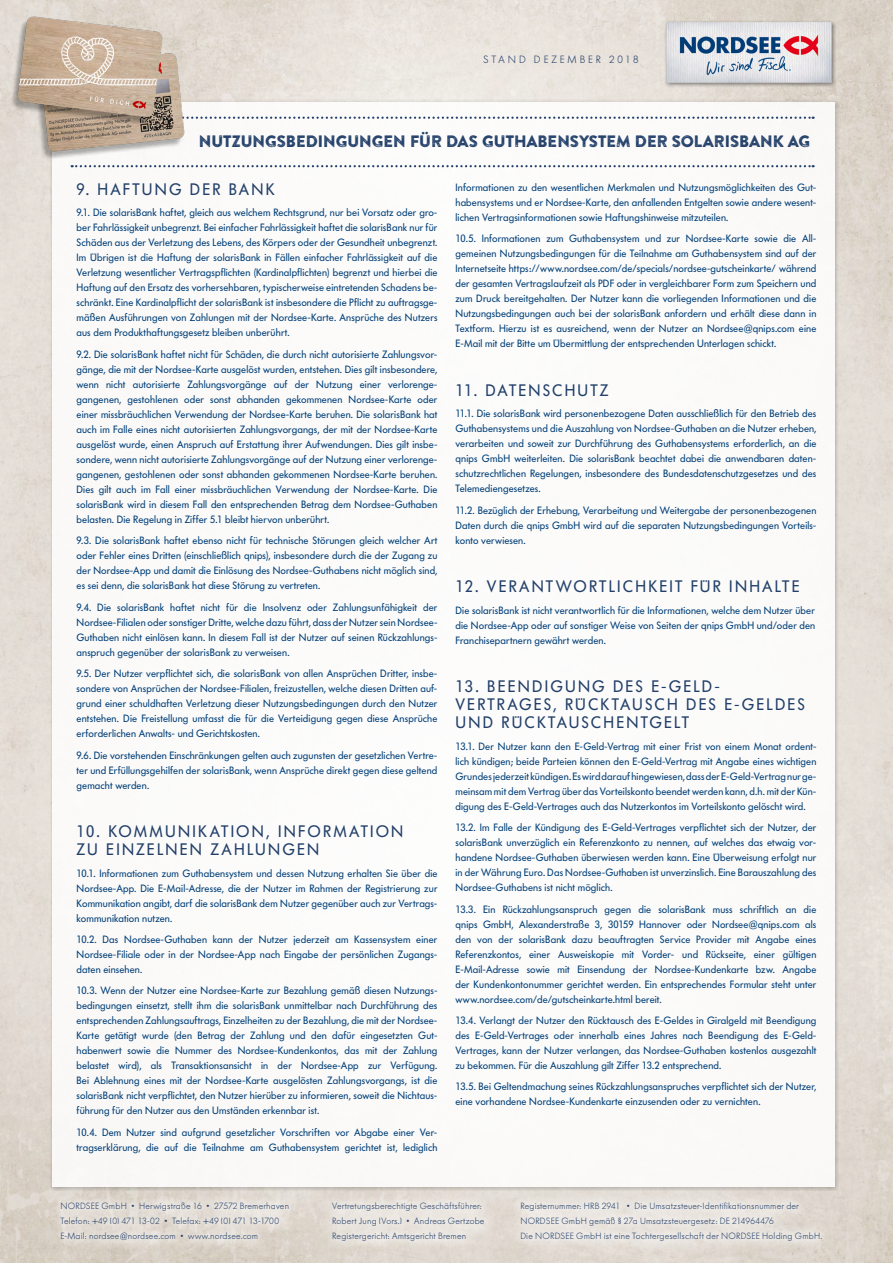
<style>
.page{position:relative;width:893px;height:1263px;background:#fff}
.page>*{position:absolute;margin:0;border:0;box-sizing:border-box;transform-origin:0 0}
.t1{font:16.5px/18px "Futura BQ";letter-spacing:.13em;color:#23406a}
.t2{font:16.5px "Brandon Printed Two";letter-spacing:-.04em;color:#23406a}
.t3{font:10.5px/15px "Futura BQ";letter-spacing:.015em;color:#003e77;text-align:justify}
.t4{font:300 10.5px "Futura BQ";letter-spacing:.275em;color:#23406a}
.t5{font:300 9px/15px "Futura BQ";letter-spacing:.02em;color:#23406a}
</style>
<div class="page">
<img style="left:0;top:0;width:893px;height:1263px">
<div style="left:50px;top:1191px;width:250px;height:61px;background:#fff;opacity:.7"></div>
<div style="left:510px;top:1192px;width:323px;height:60px;background:#fff;opacity:.7"></div>
<div style="left:321px;top:1192px;width:174px;height:60px;background:#fff;opacity:.7"></div>
<div style="left:53px;top:102px;width:782px;height:1085px;background:#fff"></div>
<div style="left:664px;top:20px;width:172px;height:67px;background:#000;opacity:.45"></div>
<img style="left:666px;top:22px;width:166px;height:61px">
<svg style="left:200px;top:165px;width:614px;height:2px"></svg>
<svg style="left:200px;top:117px;width:614px;height:2px"></svg>
<img style="left:0;top:0;width:199px;height:190px">
<p class="t4" style="left:483px;top:54px;width:157px">STAND DEZEMBER 2018</p>
<h1 class="t2" style="left:198px;top:131px;width:613px">NUTZUNGSBEDINGUNGEN FÜR DAS GUTHABENSYSTEM DER SOLARISBANK AG</h1>
<h1 class="t1" style="left:77px;top:180px;width:200px">9. HAFTUNG DER BANK</h1>
<p class="t3" style="left:77px;top:205px;width:362px">9.1. Die solarisBank haftet, gleich aus welchem Rechtsgrund, nur bei Vorsatz oder gro&shy;ber Fahrlässigkeit unbegrenzt. Bei einfacher Fahrlässigkeit haftet die solarisBank nur für Schäden aus der Verletzung des Lebens, des Körpers oder der Gesundheit unbegrenzt.<br>Im Übrigen ist die Haftung der solarisBank in Fällen einfacher Fahrlässigkeit auf die Verletzung wesentlicher Vertragspflichten (Kardinalpflichten) begrenzt und hierbei die Haftung auf den Ersatz des vorhersehbaren, typischerweise eintretenden Schadens be&shy;schränkt. Eine Kardinalpflicht der solarisBank ist insbesondere die Pflicht zu auftragsge&shy;mäßen Ausführungen von Zahlungen mit der Nordsee-Karte. Ansprüche des Nutzers aus dem Produkthaftungsgesetz bleiben unberührt.</p>
<p class="t3" style="left:77px;top:347px;width:362px">9.2. Die solarisBank haftet nicht für Schäden, die durch nicht autorisierte Zahlungsvor&shy;gänge, die mit der Nordsee-Karte ausgelöst wurden, entstehen. Dies gilt insbesondere, wenn nicht autorisierte Zahlungsvorgänge auf der Nutzung einer verlorenge&shy;gangenen, gestohlenen oder sonst abhanden gekommenen Nordsee-Karte oder einer missbräuchlichen Verwendung der Nordsee-Karte beruhen. Die solarisBank hat auch im Falle eines nicht autorisierten Zahlungsvorgangs, der mit der Nordsee-Karte ausgelöst wurde, einen Anspruch auf Erstattung ihrer Aufwendungen. Dies gilt insbe&shy;sondere, wenn nicht autorisierte Zahlungsvorgänge auf der Nutzung einer verlorenge&shy;gangenen, gestohlenen oder sonst abhanden gekommenen Nordsee-Karte beruhen.<br>Dies gilt auch im Fall einer missbräuchlichen Verwendung der Nordsee-Karte. Die solarisBank wird in diesem Fall den entsprechenden Betrag dem Nordsee-Guthaben belasten. Die Regelung in Ziffer 5.1 bleibt hiervon unberührt.</p>
<p class="t3" style="left:77px;top:533px;width:362px">9.3. Die solarisBank haftet ebenso nicht für technische Störungen gleich welcher Art oder Fehler eines Dritten (einschließlich qnips), insbesondere durch die der Zugang zu der Nordsee-App und damit die Einlösung des Nordsee-Guthabens nicht möglich sind, es sei denn, die solarisBank hat diese Störung zu vertreten.</p>
<p class="t3" style="left:77px;top:600px;width:362px">9.4. Die solarisBank haftet nicht für die Insolvenz oder Zahlungsunfähigkeit der Nordsee-Filialen oder sonstiger Dritte, welche dazu führt, dass der Nutzer sein Nordsee-Guthaben nicht einlösen kann. In diesem Fall ist der Nutzer auf seinen Rückzahlungs&shy;anspruch gegenüber der solarisBank zu verweisen.</p>
<p class="t3" style="left:77px;top:666px;width:362px">9.5. Der Nutzer verpflichtet sich, die solarisBank von allen Ansprüchen Dritter, insbe&shy;sondere von Ansprüchen der Nordsee-Filialen, freizustellen, welche diesen Dritten auf&shy;grund einer schuldhaften Verletzung dieser Nutzungsbedingungen durch den Nutzer entstehen. Die Freistellung umfasst die für die Verteidigung gegen diese Ansprüche erforderlichen Anwalts- und Gerichtskosten.</p>
<p class="t3" style="left:77px;top:747px;width:362px">9.6. Die vorstehenden Einschränkungen gelten auch zugunsten der gesetzlichen Vertre&shy;ter und Erfüllungsgehilfen der solarisBank, wenn Ansprüche direkt gegen diese geltend gemacht werden.</p>
<h1 class="t1" style="left:77px;top:823px;width:328px">10. KOMMUNIKATION, INFORMATION<br>ZU EINZELNEN ZAHLUNGEN</h1>
<p class="t3" style="left:77px;top:865px;width:362px">10.1. Informationen zum Guthabensystem und dessen Nutzung erhalten Sie über die Nordsee-App. Die E-Mail-Adresse, die der Nutzer im Rahmen der Registrierung zur Kommunikation angibt, darf die solarisBank dem Nutzer gegenüber auch zur Vertrags&shy;kommunikation nutzen.</p>
<p class="t3" style="left:77px;top:932px;width:362px">10.2. Das Nordsee-Guthaben kann der Nutzer jederzeit am Kassensystem einer Nordsee-Filiale oder in der Nordsee-App nach Eingabe der persönlichen Zugangs&shy;daten einsehen.</p>
<p class="t3" style="left:77px;top:983px;width:362px">10.3. Wenn der Nutzer eine Nordsee-Karte zur Bezahlung gemäß diesen Nutzungs&shy;bedingungen einsetzt, stellt ihm die solarisBank unmittelbar nach Durchführung des entsprechenden Zahlungsauftrags, Einzelheiten zu der Bezahlung, die mit der Nordsee-Karte getätigt wurde (den Betrag der Zahlung und den dafür eingesetzten Gut&shy;habenwert sowie die Nummer des Nordsee-Kundenkontos, das mit der Zahlung belastet wird), als Transaktionsansicht in der Nordsee-App zur Verfügung.<br>Bei Ablehnung eines mit der Nordsee-Karte ausgelösten Zahlungsvorgangs, ist die solarisBank nicht verpflichtet, den Nutzer hierüber zu informieren, soweit die Nichtaus&shy;führung für den Nutzer aus den Umständen erkennbar ist.</p>
<p class="t3" style="left:77px;top:1125px;width:362px">10.4. Dem Nutzer sind aufgrund gesetzlicher Vorschriften vor Abgabe einer Ver&shy;tragserklärung, die auf die Teilnahme am Guthabensystem gerichtet ist, lediglich</p>
<p class="t3" style="left:455px;top:180px;width:362px">Informationen zu den wesentlichen Merkmalen und Nutzungsmöglichkeiten des Gut&shy;habensystems und er Nordsee-Karte, den anfallenden Entgelten sowie andere wesent&shy;lichen Vertragsinformationen sowie Haftungshinweise mitzuteilen.</p>
<p class="t3" style="left:455px;top:231px;width:362px">10.5. Informationen zum Guthabensystem und zur Nordsee-Karte sowie die All&shy;gemeinen Nutzungsbedingungen für die Teilnahme am Guthabensystem sind auf der Internetseite https://www.nordsee.com/de/specials/nordsee-gutscheinkarte/ während der gesamten Vertragslaufzeit als PDF oder in vergleichbarer Form zum Speichern und zum Druck bereitgehalten. Der Nutzer kann die vorliegenden Informationen und die Nutzungsbedingungen auch bei der solarisBank anfordern und erhält diese dann in Textform. Hierzu ist es ausreichend, wenn der Nutzer an Nordsee@qnips.com eine E-Mail mit der Bitte um Übermittlung der entsprechenden Unterlagen schickt.</p>
<h1 class="t1" style="left:455px;top:381px;width:154px">11. DATENSCHUTZ</h1>
<p class="t3" style="left:455px;top:406px;width:362px">11.1. Die solarisBank wird personenbezogene Daten ausschließlich für den Betrieb des Guthabensystems und die Auszahlung von Nordsee-Guthaben an die Nutzer erheben, verarbeiten und soweit zur Durchführung des Guthabensystems erforderlich, an die qnips GmbH weiterleiten. Die solarisBank beachtet dabei die anwendbaren daten&shy;schutzrechtlichen Regelungen, insbesondere des Bundesdatenschutzgesetzes und des Telemediengesetzes.</p>
<p class="t3" style="left:455px;top:502px;width:362px">11.2. Bezüglich der Erhebung, Verarbeitung und Weitergabe der personenbezogenen Daten durch die qnips GmbH wird auf die separaten Nutzungsbedingungen Vorteils&shy;konto verwiesen.</p>
<h1 class="t1" style="left:455px;top:578px;width:346px">12. VERANTWORTLICHKEIT FÜR INHALTE</h1>
<p class="t3" style="left:455px;top:603px;width:361px">Die solarisBank ist nicht verantwortlich für die Informationen, welche dem Nutzer über die Nordsee-App oder auf sonstiger Weise von Seiten der qnips GmbH und/oder den Franchisepartnern gewährt werden.</p>
<h1 class="t1" style="left:455px;top:678px;width:351px">13. BEENDIGUNG DES E-GELD-<br>VERTRAGES, RÜCKTAUSCH DES E-GELDES<br>UND RÜCKTAUSCHENTGELT</h1>
<p class="t3" style="left:455px;top:739px;width:362px">13.1. Der Nutzer kann den E-Geld-Vertrag mit einer Frist von einem Monat ordent&shy;lich kündigen; beide Parteien können den E-Geld-Vertrag mit Angabe eines wichtigen Grundes jederzeit kündigen. Es wird darauf hingewiesen, dass der E-Geld-Vertrag nur ge&shy;meinsam mit dem Vertrag über das Vorteilskonto beendet werden kann, d.h. mit der Kün&shy;digung des E-Geld-Vertrages auch das Nutzerkontos im Vorteilskonto gelöscht wird.</p>
<p class="t3" style="left:455px;top:820px;width:362px">13.2. Im Falle der Kündigung des E-Geld-Vertrages verpflichtet sich der Nutzer, der solarisBank unverzüglich ein Referenzkonto zu nennen, auf welches das etwaig vor&shy;handene Nordsee-Guthaben überwiesen werden kann. Eine Überweisung erfolgt nur in der Währung Euro. Das Nordsee-Guthaben ist unverzinslich. Eine Barauszahlung des Nordsee-Guthabens ist nicht möglich.</p>
<p class="t3" style="left:455px;top:902px;width:362px">13.3. Ein Rückzahlungsanspruch gegen die solarisBank muss schriftlich an die qnips GmbH, Alexanderstraße 3, 30159 Hannover oder Nordsee@qnips.com als den von der solarisBank dazu beauftragten Service Provider mit Angabe eines Referenzkontos, einer Ausweiskopie mit Vorder- und Rückseite, einer gültigen E-Mail-Adresse sowie mit Einsendung der Nordsee-Kundenkarte bzw. Angabe der Kundenkontonummer gerichtet werden. Ein entsprechendes Formular steht unter www.nordsee.com/de/gutscheinkarte.html bereit.</p>
<p class="t3" style="left:455px;top:1013px;width:362px">13.4. Verlangt der Nutzer den Rücktausch des E-Geldes in Giralgeld mit Beendigung des E-Geld-Vertrages oder innerhalb eines Jahres nach Beendigung des E-Geld-Vertrages, kann der Nutzer verlangen, das Nordsee-Guthaben kostenlos ausgezahlt zu bekommen. Für die Auszahlung gilt Ziffer 13.2 entsprechend.</p>
<p class="t3" style="left:455px;top:1079px;width:362px">13.5. Bei Geltendmachung seines Rückzahlungsanspruches verpflichtet sich der Nutzer, eine vorhandene Nordsee-Kundenkarte einzusenden oder zu vernichten.</p>
<p class="t5" style="left:60px;top:1199px;width:230px">NORDSEE GmbH • Herwigstraße 16 • 27572 Bremerhaven<br>Telefon: +49 (0) 471 13-02 • Telefax: +49 (0) 471 13-1700<br>E-Mail: nordsee@nordsee.com • www.nordsee.com</p>
<p class="t5" style="left:520px;top:1199px;width:304px">Registernummer: HRB 2941 • Die Umsatzsteuer-Identifikationsnummer der<br>NORDSEE GmbH gemäß § 27a Umsatzsteuergesetz: DE 214964476<br>Die NORDSEE GmbH ist eine Tochtergesellschaft der NORDSEE Holding GmbH.</p>
<p class="t5" style="left:332px;top:1199px;width:154px">Vertretungsberechtigte Geschäftsführer:<br>Robert Jung (Vors.) • Andreas Gertzobe<br>Registergericht: Amtsgericht Bremen</p>
</div>
